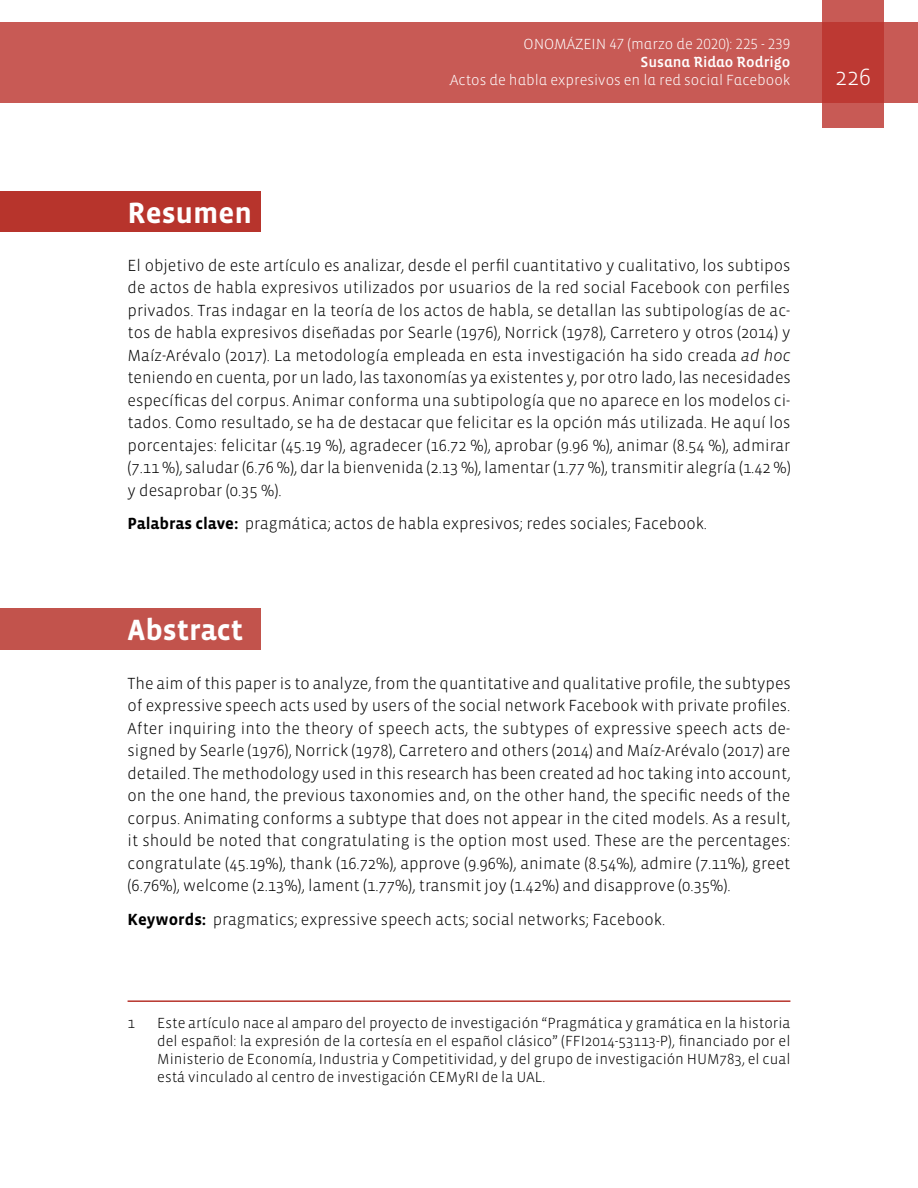
<style>
.page{position:relative;width:918px;height:1188px;background:#fff}
.page>*{position:absolute;margin:0;border:0;box-sizing:border-box;transform-origin:0 0}
.t1{font:700 30px "Vista Sans";color:#fff}
.t2{font:300 24px "Vista Sans";color:#fff}
.t3{font:300 16.5px/22.5px "Vista Sans";color:#000;text-align:justify}
.t4{font:300 15px/18px "Vista Sans";color:#000;text-align:justify}
.t5{font:300 15px "Vista Sans Alt";color:#fff}
.t6{font:15px "Vista Sans Alt Med";color:#fff}
.s1{font-style:italic}
.s2{font-weight:700}
</style>
<div class="page">
<div style="left:0;top:23px;width:918px;height:80px;background:#c85a55"></div>
<svg style="left:822px;top:0;width:62px;height:128px;background:#c1453f"></svg>
<div style="left:0;top:191px;width:260px;height:41px;background:#b7342c"></div>
<hr style="left:128px;top:1000px;width:662px;height:2px;background:#b7342c">
<div style="left:0;top:608px;width:260px;height:41px;background:#c2534c"></div>
<h1 class="t1" style="left:128px;top:197px;width:126px">Resumen</h1>
<p class="t5" style="left:524px;top:37px;width:268px">ONOMÁZEIN 47 (marzo de 2020): 225 - 239</p>
<p class="t6" style="left:640px;top:55px;width:151px">Susana Ridao Rodrigo</p>
<p class="t5" style="left:450px;top:73px;width:342px">Actos de habla expresivos en la red social Facebook</p>
<h2 class="t2" style="left:835px;top:65px;width:37px">226</h2>
<p class="t3" style="left:128px;top:254px;width:665px">El objetivo de este artículo es analizar, desde el perfil cuantitativo y cualitativo, los subtipos de actos de habla expresivos utilizados por usuarios de la red social Facebook con perfiles privados. Tras indagar en la teoría de los actos de habla, se detallan las subtipologías de ac&shy;tos de habla expresivos diseñadas por Searle (1976), Norrick (1978), Carretero y otros (2014) y Maíz-Arévalo (2017). La metodología empleada en esta investigación ha sido creada <span class="s1">ad hoc </span>teniendo en cuenta, por un lado, las taxonomías ya existentes y, por otro lado, las necesidades específicas del corpus. Animar conforma una subtipología que no aparece en los modelos ci&shy;tados. Como resultado, se ha de destacar que felicitar es la opción más utilizada. He aquí los porcentajes: felicitar (45.19 %), agradecer (16.72 %), aprobar (9.96 %), animar (8.54 %), admirar (7.11 %), saludar (6.76 %), dar la bienvenida (2.13 %), lamentar (1.77 %), transmitir alegría (1.42 %) y desaprobar (0.35 %).</p>
<p class="t3" style="left:128px;top:513px;width:581px"><span class="s2">Palabras clave:</span> pragmática; actos de habla expresivos; redes sociales; Facebook.</p>
<h1 class="t1" style="left:128px;top:614px;width:117px">Abstract</h1>
<p class="t3" style="left:128px;top:672px;width:665px">The aim of this paper is to analyze, from the quantitative and qualitative profile, the subtypes of expressive speech acts used by users of the social network Facebook with private profiles.<br>After inquiring into the theory of speech acts, the subtypes of expressive speech acts de&shy;signed by Searle (1976), Norrick (1978), Carretero and others (2014) and Maíz-Arévalo (2017) are detailed. The methodology used in this research has been created ad hoc taking into account, on the one hand, the previous taxonomies and, on the other hand, the specific needs of the corpus. Animating conforms a subtype that does not appear in the cited models. As a result, it should be noted that congratulating is the option most used. These are the percentages: congratulate (45.19%), thank (16.72%), approve (9.96%), animate (8.54%), admire (7.11%), greet (6.76%), welcome (2.13%), lament (1.77%), transmit joy (1.42%) and disapprove (0.35%).</p>
<p class="t3" style="left:128px;top:909px;width:539px"><span class="s2">Keywords:</span> pragmatics; expressive speech acts; social networks; Facebook.</p>
<p class="t4" style="left:128px;top:1014px;width:9px">1</p>
<p class="t4" style="left:157px;top:1014px;width:635px">Este artículo nace al amparo del proyecto de investigación “Pragmática y gramática en la historia del español: la expresión de la cortesía en el español clásico” (FFI2014-53113-P), financiado por el Ministerio de Economía, Industria y Competitividad, y del grupo de investigación HUM783, el cual está vinculado al centro de investigación CEMyRI de la UAL.</p>
</div>
